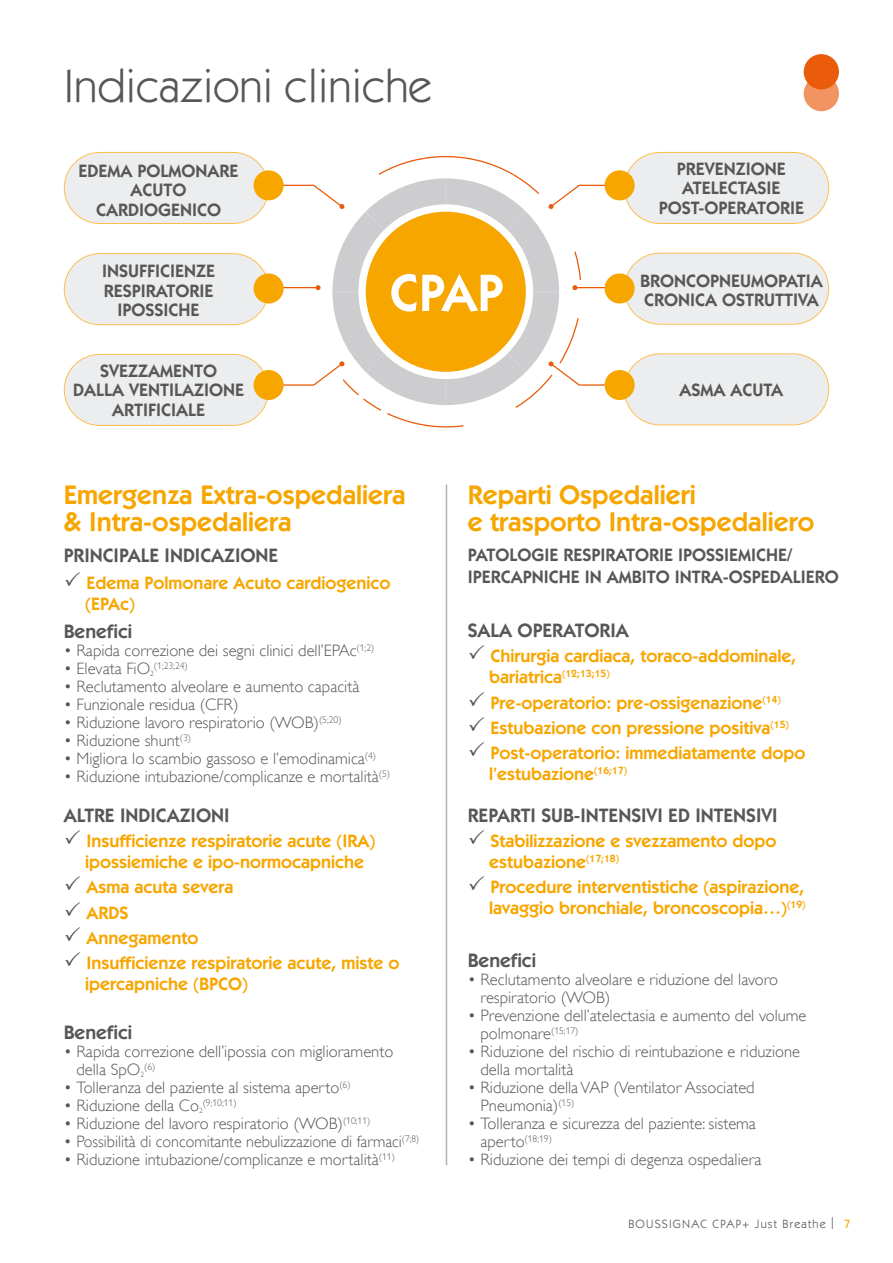
<style>
.page{position:relative;width:893px;height:1263px;background:#fff}
.page>*{position:absolute;margin:0;border:0;box-sizing:border-box;transform-origin:0 0}
.t1{font:600 52.5px "ITC Kabel Std";color:#fff}
.t2{font:46.5px "ITC Kabel Std";color:#575756}
.t3{font:600 27px/27px "ITC Kabel Std";color:#f7a600}
.t4{font:600 19.5px "ITC Kabel Std";color:#575756}
.t5{font:600 18px/21px "ITC Kabel Std";color:#f7a600}
.t6{font:600 18px/19.5px "ITC Kabel Std";color:#575756;text-align:center}
.t7{font:300 16.5px/18px "Gill Alt One";color:#575756}
.t8{font:12px "ITC Kabel Std";letter-spacing:.1em;color:#575756}
.t9{font:300 9.6px "Gill Alt One";color:#575756}
.s1{font-size:16.5px}
.s2{font-weight:500;color:#f7a600}
</style>
<div class="page">
<svg style="left:64px;top:152px;width:765px;height:276px"></svg>
<div style="left:253px;top:273px;width:31px;height:31px;background:#f7a600;border-radius:50%"></div>
<div style="left:605px;top:370px;width:30px;height:30px;background:#f7a600;border-radius:50%"></div>
<div style="left:605px;top:170px;width:30px;height:30px;background:#f7a600;border-radius:50%"></div>
<div style="left:604px;top:273px;width:31px;height:31px;background:#f7a600;border-radius:50%"></div>
<hr style="left:446px;top:485px;width:1px;height:680px;background:#b3b2b2">
<div style="left:804px;top:54px;width:35px;height:35px;background:#ea5b0b;border-radius:50%"></div>
<svg style="left:804px;top:76px;width:35px;height:35px"></svg>
<h2 class="t2" style="left:64px;top:59px;width:370px">Indicazioni cliniche</h2>
<p class="t6" style="left:79px;top:161px;width:162px">EDEMA POLMONARE<br>ACUTO<br>CARDIOGENICO</p>
<p class="t6" style="left:102px;top:261px;width:115px">INSUFFICIENZE<br>RESPIRATORIE<br>IPOSSICHE</p>
<p class="t6" style="left:73px;top:361px;width:173px">SVEZZAMENTO<br>DALLA VENTILAZIONE<br>ARTIFICIALE</p>
<h1 class="t1" style="left:390px;top:262px;width:115px">CPAP</h1>
<p class="t6" style="left:659px;top:159px;width:147px">PREVENZIONE<br>ATELECTASIE<br>POST-OPERATORIE</p>
<p class="t6" style="left:640px;top:271px;width:184px;text-align:left">BRONCOPNEUMOPATIA<br>CRONICA OSTRUTTIVA</p>
<p class="t6" style="left:680px;top:380px;width:105px">ASMA ACUTA</p>
<h3 class="t3" style="left:64px;top:481px;width:343px">Emergenza Extra-ospedaliera &amp; Intra-ospedaliera</h3>
<h3 class="t3" style="left:468px;top:481px;width:348px">Reparti Ospedalieri<br>e trasporto Intra-ospedaliero</h3>
<p class="t4" style="left:64px;top:544px;width:216px">PRINCIPALE INDICAZIONE</p>
<p class="t5" style="left:85px;top:573px;width:307px">Edema Polmonare Acuto cardiogenico (EPAc)</p>
<p class="t4" style="left:64px;top:620px;width:70px">Benefici</p>
<p class="t7" style="left:64px;top:642px;width:312px">• Rapida correzione dei segni clinici dell’EPAc<sup>(1;2)</sup></p>
<p class="t7" style="left:64px;top:660px;width:92px">• Elevata FiO<sub>2</sub></p>
<p class="t9" style="left:154px;top:660px;width:35px">(1;23;24)</p>
<p class="t7" style="left:64px;top:678px;width:297px">• Reclutamento alveolare e aumento capacità</p>
<p class="t7" style="left:64px;top:696px;width:176px">• Funzionale residua (CFR)</p>
<p class="t7" style="left:64px;top:714px;width:279px">• Riduzione lavoro respiratorio (WOB)<sup>(5;20)</sup></p>
<p class="t7" style="left:64px;top:732px;width:129px">• Riduzione shunt<sup>(3)</sup></p>
<p class="t7" style="left:64px;top:750px;width:314px">• Migliora lo scambio gassoso e l’emodinamica<sup>(4)</sup></p>
<p class="t7" style="left:64px;top:768px;width:328px">• Riduzione intubazione/complicanze e mortalità<sup>(5)</sup></p>
<p class="t4" style="left:64px;top:804px;width:167px">ALTRE INDICAZIONI</p>
<p class="t5" style="left:85px;top:830px;width:292px">Insufficienze respiratorie acute (IRA) ipossiemiche e ipo-normocapniche</p>
<p class="t5" style="left:86px;top:875px;width:315px;line-height:25.2px">Asma acuta severa<br>ARDS<br>Annegamento<br>Insufficienze respiratorie acute, miste o</p>
<p class="t5" style="left:85px;top:973px;width:165px">ipercapniche (BPCO)</p>
<p class="t4" style="left:64px;top:1021px;width:70px">Benefici</p>
<p class="t7" style="left:77px;top:1042px;width:318px;text-indent:-13px">• Rapida correzione dell’ipossia con miglioramento della SpO<sub>2</sub></p>
<p class="t9" style="left:144px;top:1061px;width:13px">(6)</p>
<p class="t7" style="left:64px;top:1078px;width:288px">• Tolleranza del paziente al sistema aperto<sup>(6)</sup></p>
<p class="t7" style="left:64px;top:1096px;width:140px">• Riduzione della Co<sub>2</sub></p>
<p class="t9" style="left:203px;top:1097px;width:35px">(9;10;11)</p>
<p class="t7" style="left:64px;top:1114px;width:308px">• Riduzione del lavoro respiratorio (WOB)<sup>(10;11)</sup></p>
<p class="t7" style="left:64px;top:1132px;width:357px">• Possibilità di concomitante nebulizzazione di farmaci<sup>(7;8)</sup></p>
<p class="t7" style="left:64px;top:1150px;width:333px">• Riduzione intubazione/complicanze e mortalità<sup>(11)</sup></p>
<p class="t6" style="left:468px;top:544px;width:373px;line-height:21.6px;text-align:left">PATOLOGIE RESPIRATORIE IPOSSIEMICHE/<br>IPERCAPNICHE IN AMBITO INTRA-OSPEDALIERO</p>
<p class="t4" style="left:468px;top:619px;width:163px">SALA OPERATORIA</p>
<p class="t5" style="left:489px;top:646px;width:309px">Chirurgia cardiaca, toraco-addominale, bariatrica<sup>(12;13;15)</sup></p>
<p class="t5" style="left:490px;top:690px;width:316px;line-height:25.2px">Pre-operatorio: pre-ossigenazione<sup>(14)<br></sup>Estubazione con pressione positiva<sup>(15)<br></sup>Post-operatorio: immediatamente dopo</p>
<p class="t5" style="left:489px;top:763px;width:140px">l’estubazione<sup>(16;17)</sup></p>
<p class="t4" style="left:468px;top:804px;width:311px">REPARTI SUB-INTENSIVI ED INTENSIVI</p>
<p class="t5" style="left:489px;top:830px;width:289px">Stabilizzazione e svezzamento dopo estubazione<sup>(17;18)</sup></p>
<p class="t5" style="left:489px;top:877px;width:318px">Procedure interventistiche (aspirazione, lavaggio bronchiale, broncoscopia…)<sup>(19)</sup></p>
<p class="t4" style="left:468px;top:949px;width:70px">Benefici</p>
<p class="t7" style="left:480px;top:970px;width:299px;text-indent:-13px">• Reclutamento alveolare e riduzione del lavoro respiratorio (WOB)</p>
<p class="t7" style="left:480px;top:1006px;width:327px;text-indent:-13px">• Prevenzione dell’atelectasia e aumento del volume polmonare<sup>(15;17)</sup></p>
<p class="t7" style="left:480px;top:1042px;width:321px;text-indent:-13px">• Riduzione del rischio di reintubazione e riduzione della mortalità</p>
<p class="t7" style="left:480px;top:1078px;width:276px;text-indent:-13px">• Riduzione della VAP (Ventilator Associated<br>Pneumonia)<sup>(15)</sup></p>
<p class="t7" style="left:468px;top:1114px;width:290px">• Tolleranza e sicurezza del paziente: sistema</p>
<p class="t9" style="left:480px;top:1133px;width:73px"><span class="s1">aperto</span>(18;19)</p>
<p class="t7" style="left:468px;top:1150px;width:295px">• Riduzione dei tempi di degenza ospedaliera</p>
<p class="t8" style="left:628px;top:1217px;width:224px">BOUSSIGNAC CPAP+ Just Breathe | <span class="s2">7</span></p>
</div>
